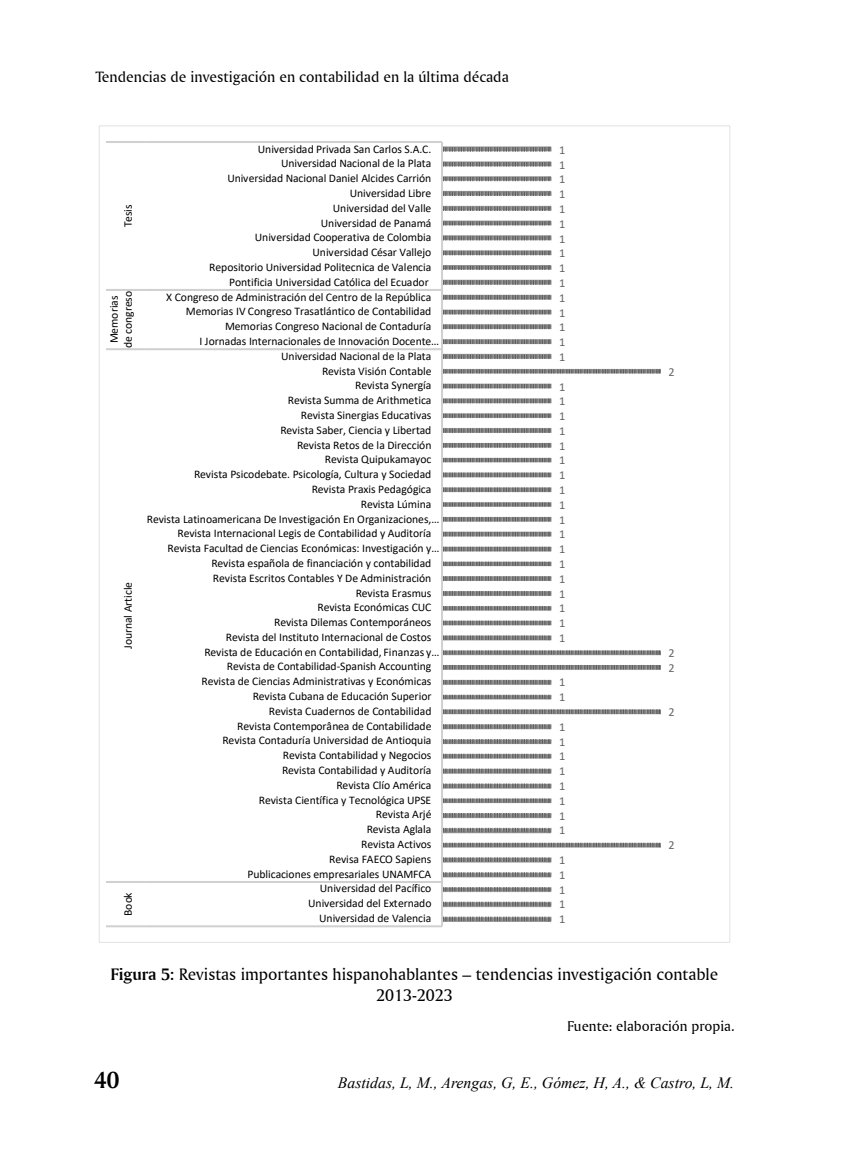
<style>
.page{position:relative;width:844px;height:1166px;background:#fff}
.page>*{position:absolute;margin:0;border:0;box-sizing:border-box;transform-origin:0 0}
.t1{font:24.5px "Amerigo BT Bold A";color:#000}
.t2{font:17.5px/21px "Amerigo BT Roman A";color:#000;text-align:center}
.t3{font:15.75px "Amerigo BT Roman A";color:#000}
.t4{font:italic 15.75px "Times New Roman";color:#000}
.t5{font:14.88px "Amerigo BT Roman A";color:#000}
.t6{font:12.25px "Calibri";color:#646363}
.t7{font:11.55px/14px "Calibri";letter-spacing:-.01em;color:#000;text-align:center}
.s1{font-family:"Amerigo BT Bold A"}
</style>
<div class="page">
<img style="left:443px;top:147px;width:217px;height:774px">
<hr style="left:441px;top:142px;width:2px;height:784px;background:#d0d0d0">
<hr style="left:146px;top:925px;width:296px;height:2px;background:#d0d0d0">
<hr style="left:146px;top:881px;width:296px;height:2px;background:#d0d0d0">
<hr style="left:146px;top:348px;width:296px;height:2px;background:#d0d0d0">
<hr style="left:146px;top:289px;width:296px;height:2px;background:#d0d0d0">
<hr style="left:146px;top:141px;width:296px;height:2px;background:#d0d0d0">
<hr style="left:106px;top:925px;width:40px;height:2px;background:#d0d0d0">
<hr style="left:106px;top:881px;width:40px;height:2px;background:#d0d0d0">
<hr style="left:106px;top:348px;width:40px;height:2px;background:#d0d0d0">
<hr style="left:106px;top:289px;width:40px;height:2px;background:#d0d0d0">
<hr style="left:106px;top:141px;width:40px;height:2px;background:#d0d0d0">
<h3 class="t3" style="left:95px;top:67px;width:415px">Tendencias de investigación en contabilidad en la última década</h3>
<p class="t7" style="left:258px;top:141px;width:175px">Universidad Privada San Carlos S.A.C.</p>
<p class="t6" style="left:559px;top:141px;width:8px">1</p>
<p class="t7" style="left:281px;top:156px;width:152px">Universidad Nacional de la Plata</p>
<p class="t6" style="left:559px;top:156px;width:8px">1</p>
<p class="t7" style="left:227px;top:171px;width:205px">Universidad Nacional Daniel Alcides Carrión</p>
<p class="t6" style="left:559px;top:171px;width:8px">1</p>
<p class="t7" style="left:349px;top:186px;width:83px">Universidad Libre</p>
<p class="t6" style="left:559px;top:186px;width:8px">1</p>
<p class="t7" style="left:121px;top:227px;width:24px;rotate:-90deg">Tesis</p>
<p class="t7" style="left:333px;top:201px;width:100px">Universidad del Valle</p>
<p class="t7" style="left:321px;top:215px;width:112px">Universidad de Panamá</p>
<p class="t6" style="left:559px;top:200px;width:8px">1</p>
<p class="t6" style="left:559px;top:215px;width:8px">1</p>
<p class="t7" style="left:255px;top:230px;width:178px">Universidad Cooperativa de Colombia</p>
<p class="t6" style="left:559px;top:230px;width:8px">1</p>
<p class="t7" style="left:312px;top:245px;width:120px">Universidad César Vallejo</p>
<p class="t6" style="left:559px;top:245px;width:8px">1</p>
<p class="t7" style="left:209px;top:260px;width:223px">Repositorio Universidad Politecnica de Valencia</p>
<p class="t6" style="left:559px;top:260px;width:8px">1</p>
<p class="t7" style="left:229px;top:275px;width:201px">Pontificia Universidad Católica del Ecuador</p>
<p class="t6" style="left:559px;top:274px;width:8px">1</p>
<p class="t7" style="left:107px;top:348px;width:58px;rotate:-90deg">Memorias de congreso</p>
<p class="t7" style="left:166px;top:289px;width:267px">X Congreso de Administración del Centro de la República</p>
<p class="t7" style="left:186px;top:304px;width:247px">Memorias IV Congreso Trasatlántico de Contabilidad</p>
<p class="t7" style="left:225px;top:319px;width:208px">Memorias Congreso Nacional de Contaduría</p>
<p class="t7" style="left:199px;top:334px;width:241px">I Jornadas Internacionales de Innovación Docente…</p>
<p class="t6" style="left:559px;top:289px;width:8px">1</p>
<p class="t6" style="left:559px;top:304px;width:8px">1</p>
<p class="t6" style="left:559px;top:319px;width:8px">1</p>
<p class="t6" style="left:559px;top:333px;width:8px">1</p>
<p class="t7" style="left:281px;top:349px;width:152px">Universidad Nacional de la Plata</p>
<p class="t6" style="left:559px;top:348px;width:8px">1</p>
<p class="t7" style="left:322px;top:363px;width:111px">Revista Visión Contable</p>
<p class="t6" style="left:668px;top:363px;width:8px">2</p>
<p class="t7" style="left:355px;top:378px;width:78px">Revista Synergía</p>
<p class="t6" style="left:559px;top:378px;width:8px">1</p>
<p class="t7" style="left:288px;top:393px;width:145px">Revista Summa de Arithmetica</p>
<p class="t6" style="left:559px;top:393px;width:8px">1</p>
<p class="t7" style="left:301px;top:408px;width:132px">Revista Sinergias Educativas</p>
<p class="t6" style="left:559px;top:407px;width:8px">1</p>
<p class="t7" style="left:280px;top:422px;width:152px">Revista Saber, Ciencia y Libertad</p>
<p class="t6" style="left:559px;top:422px;width:8px">1</p>
<p class="t7" style="left:297px;top:437px;width:136px">Revista Retos de la Dirección</p>
<p class="t6" style="left:559px;top:437px;width:8px">1</p>
<p class="t7" style="left:325px;top:452px;width:108px">Revista Quipukamayoc</p>
<p class="t6" style="left:559px;top:452px;width:8px">1</p>
<p class="t7" style="left:194px;top:467px;width:239px">Revista Psicodebate. Psicología, Cultura y Sociedad</p>
<p class="t6" style="left:559px;top:467px;width:8px">1</p>
<p class="t7" style="left:311px;top:482px;width:121px">Revista Praxis Pedagógica</p>
<p class="t6" style="left:559px;top:481px;width:8px">1</p>
<p class="t7" style="left:361px;top:496px;width:72px">Revista Lúmina</p>
<p class="t6" style="left:559px;top:496px;width:8px">1</p>
<p class="t7" style="left:147px;top:511px;width:294px">Revista Latinoamericana De Investigación En Organizaciones,…</p>
<p class="t6" style="left:559px;top:511px;width:8px">1</p>
<p class="t7" style="left:177px;top:526px;width:255px">Revista Internacional Legis de Contabilidad y Auditoría</p>
<p class="t6" style="left:559px;top:526px;width:8px">1</p>
<p class="t7" style="left:167px;top:541px;width:273px">Revista Facultad de Ciencias Económicas: Investigación y…</p>
<p class="t6" style="left:559px;top:541px;width:8px">1</p>
<p class="t7" style="left:211px;top:556px;width:221px">Revista española de financiación y contabilidad</p>
<p class="t6" style="left:559px;top:555px;width:8px">1</p>
<p class="t7" style="left:121px;top:649px;width:68px;rotate:-90deg">Journal Article</p>
<p class="t7" style="left:213px;top:570px;width:220px">Revista Escritos Contables Y De Administración</p>
<p class="t7" style="left:355px;top:585px;width:77px">Revista Erasmus</p>
<p class="t7" style="left:317px;top:600px;width:115px">Revista Económicas CUC</p>
<p class="t7" style="left:274px;top:615px;width:159px">Revista Dilemas Contemporáneos</p>
<p class="t7" style="left:226px;top:630px;width:207px">Revista del Instituto Internacional de Costos</p>
<p class="t7" style="left:204px;top:644px;width:236px">Revista de Educación en Contabilidad, Finanzas y …</p>
<p class="t6" style="left:559px;top:570px;width:8px">1</p>
<p class="t6" style="left:559px;top:585px;width:8px">1</p>
<p class="t6" style="left:559px;top:600px;width:8px">1</p>
<p class="t6" style="left:559px;top:615px;width:8px">1</p>
<p class="t6" style="left:559px;top:629px;width:8px">1</p>
<p class="t6" style="left:668px;top:644px;width:8px">2</p>
<p class="t7" style="left:227px;top:659px;width:206px">Revista de Contabilidad-Spanish Accounting</p>
<p class="t6" style="left:668px;top:659px;width:8px">2</p>
<p class="t7" style="left:201px;top:674px;width:231px">Revista de Ciencias Administrativas y Económicas</p>
<p class="t6" style="left:559px;top:674px;width:8px">1</p>
<p class="t7" style="left:253px;top:689px;width:180px">Revista Cubana de Educación Superior</p>
<p class="t6" style="left:559px;top:688px;width:8px">1</p>
<p class="t7" style="left:269px;top:704px;width:164px">Revista Cuadernos de Contabilidad</p>
<p class="t6" style="left:668px;top:703px;width:8px">2</p>
<p class="t7" style="left:237px;top:718px;width:196px">Revista Contemporânea de Contabilidade</p>
<p class="t6" style="left:559px;top:718px;width:8px">1</p>
<p class="t7" style="left:222px;top:733px;width:210px">Revista Contaduría Universidad de Antioquia</p>
<p class="t6" style="left:559px;top:733px;width:8px">1</p>
<p class="t7" style="left:283px;top:748px;width:150px">Revista Contabilidad y Negocios</p>
<p class="t6" style="left:559px;top:748px;width:8px">1</p>
<p class="t7" style="left:282px;top:763px;width:151px">Revista Contabilidad y Auditoría</p>
<p class="t6" style="left:559px;top:762px;width:8px">1</p>
<p class="t7" style="left:336px;top:778px;width:96px">Revista Clío América</p>
<p class="t6" style="left:559px;top:777px;width:8px">1</p>
<p class="t7" style="left:259px;top:792px;width:174px">Revista Científica y Tecnológica UPSE</p>
<p class="t6" style="left:559px;top:792px;width:8px">1</p>
<p class="t7" style="left:376px;top:807px;width:57px">Revista Arjé</p>
<p class="t6" style="left:559px;top:807px;width:8px">1</p>
<p class="t7" style="left:366px;top:822px;width:66px">Revista Aglala</p>
<p class="t6" style="left:559px;top:822px;width:8px">1</p>
<p class="t7" style="left:361px;top:837px;width:72px">Revista Activos</p>
<p class="t6" style="left:668px;top:836px;width:8px">2</p>
<p class="t7" style="left:329px;top:852px;width:103px">Revisa FAECO Sapiens</p>
<p class="t6" style="left:559px;top:851px;width:8px">1</p>
<p class="t7" style="left:247px;top:866px;width:185px">Publicaciones empresariales UNAMFCA</p>
<p class="t6" style="left:559px;top:866px;width:8px">1</p>
<p class="t7" style="left:121px;top:916px;width:25px;rotate:-90deg">Book</p>
<p class="t7" style="left:320px;top:881px;width:113px">Universidad del Pacífico</p>
<p class="t6" style="left:559px;top:881px;width:8px">1</p>
<p class="t7" style="left:308px;top:896px;width:125px">Universidad del Externado</p>
<p class="t6" style="left:559px;top:896px;width:8px">1</p>
<p class="t7" style="left:319px;top:911px;width:114px">Universidad de Valencia</p>
<p class="t6" style="left:559px;top:910px;width:8px">1</p>
<h2 class="t2" style="left:111px;top:963px;width:609px"><span class="s1">Figura 5:</span> Revistas importantes hispanohablantes – tendencias investigación contable<br>2013-2023</h2>
<p class="t5" style="left:567px;top:1017px;width:169px">Fuente: elaboración propia.</p>
<h1 class="t1" style="left:94px;top:1064px;width:27px">40</h1>
<h3 class="t4" style="left:338px;top:1072px;width:397px">Bastidas, L, M., Arengas, G, E., Gómez, H, A., &amp; Castro, L, M.</h3>
</div>
